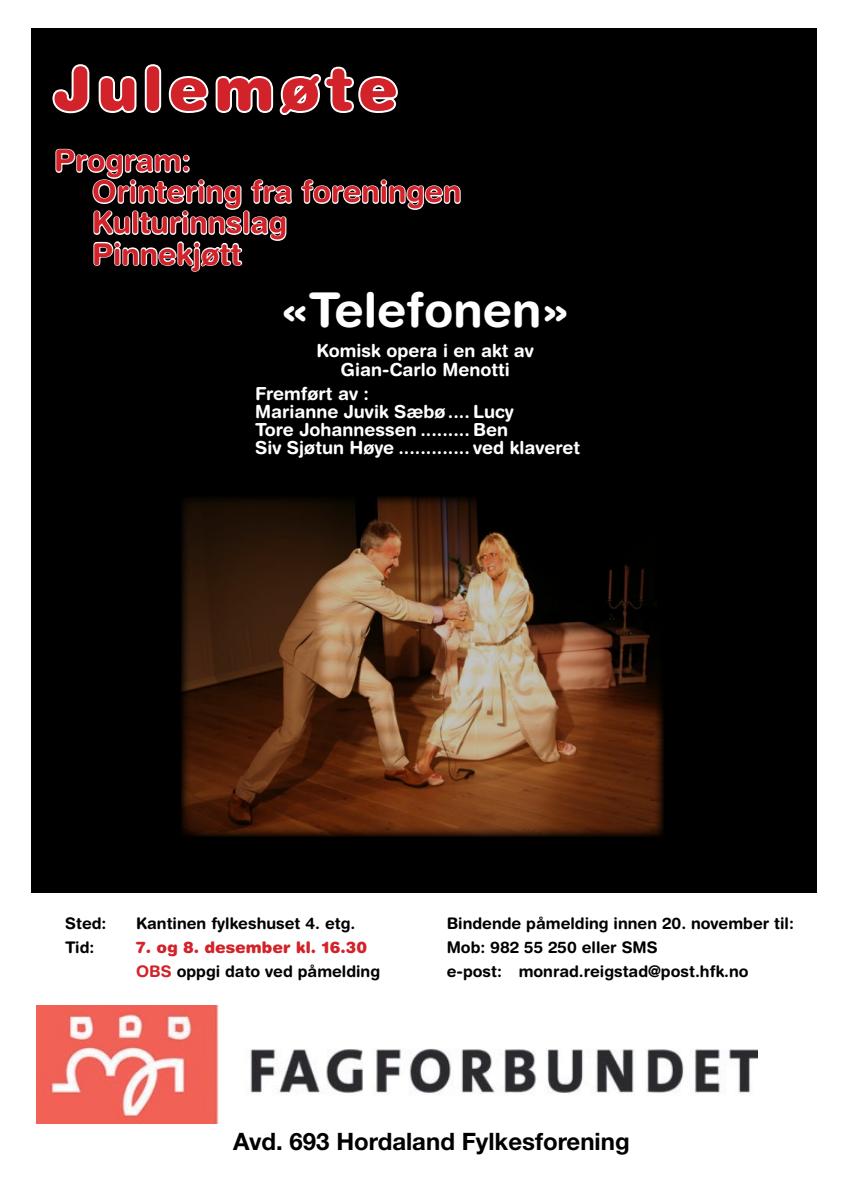
<style>
.page{position:relative;width:842px;height:1191px;background:#fff}
.page>*{position:absolute;margin:0;border:0;box-sizing:border-box;transform-origin:0 0}
.t1{font:900 60px "Helvetica Rounded";letter-spacing:.1em;color:#d2232a}
.t2{font:700 48px "Helvetica Rounded";color:#fff}
.t3{font:700 30px/31px "Helvetica Rounded";color:#d2232a}
.t4{font:700 24px "Helvetica Neue";color:#000}
.t5{font:700 18px/18px "Helvetica Rounded";color:#fff;text-align:center}
.t6{font:700 16px/24px "Helvetica Rounded";color:#000}
.t7{font:900 16px/24px "Helvetica Rounded";color:#d2232a}
.s1{font-weight:700}
.s2{font-weight:700;color:#000}
</style>
<div class="page">
<div style="left:31px;top:28px;width:785px;height:865px;background:#000"></div>
<svg style="left:52px;top:64px;width:38px;height:50px"></svg>
<svg style="left:98px;top:76px;width:39px;height:37px"></svg>
<div style="left:145px;top:64px;width:16px;height:49px;border:4px solid #fff;border-radius:6px"></div>
<svg style="left:168px;top:66px;width:230px;height:49px"></svg>
<svg style="left:250px;top:179px;width:42px;height:25px"></svg>
<svg style="left:301px;top:179px;width:160px;height:31px"></svg>
<div style="left:243px;top:210px;width:6px;height:25px;border:2px solid #fff;border-radius:2px"></div>
<svg style="left:250px;top:216px;width:37px;height:25px"></svg>
<svg style="left:55px;top:148px;width:188px;height:124px"></svg>
<img style="left:36px;top:1005px;width:721px;height:118px">
<img style="left:181px;top:496px;width:482px;height:340px">
<h1 class="t1" style="left:53px;top:50px;width:347px">Julemøte</h1>
<h3 class="t3" style="left:92px;top:145px;width:371px;text-indent:-38px">Program:<br>Orintering fra foreningen<br>Kulturinnslag<br>Pinnekjøtt</h3>
<h2 class="t2" style="left:280px;top:281px;width:291px">«Telefonen»</h2>
<p class="t5" style="left:317px;top:341px;width:219px;line-height:19px">Komisk opera i en akt av<br>Gian-Carlo Menotti</p>
<p class="t5" style="left:255px;top:384px;width:326px;text-align:left">Fremført av :<br>Marianne Juvik Sæbø.... Lucy<br>Tore Johannessen ......... Ben<br>Siv Sjøtun Høye ............. ved klaveret</p>
<p class="t6" style="left:65px;top:911px;width:43px">Sted:</p>
<p class="t6" style="left:136px;top:911px;width:221px">Kantinen fylkeshuset 4. etg.</p>
<p class="t6" style="left:65px;top:935px;width:31px">Tid:</p>
<p class="t7" style="left:136px;top:935px;width:245px">7. og 8. desember kl. 16.30<br><span class="s1">OBS</span> <span class="s2">oppgi dato ved påmelding</span></p>
<p class="t6" style="left:447px;top:911px;width:349px">Bindende påmelding innen 20. november til:<br>Mob: 982 55 250 eller SMS<br>e-post: monrad.reigstad@post.hfk.no</p>
<h3 class="t4" style="left:233px;top:1126px;width:398px">Avd. 693 Hordaland Fylkesforening</h3>
</div>
